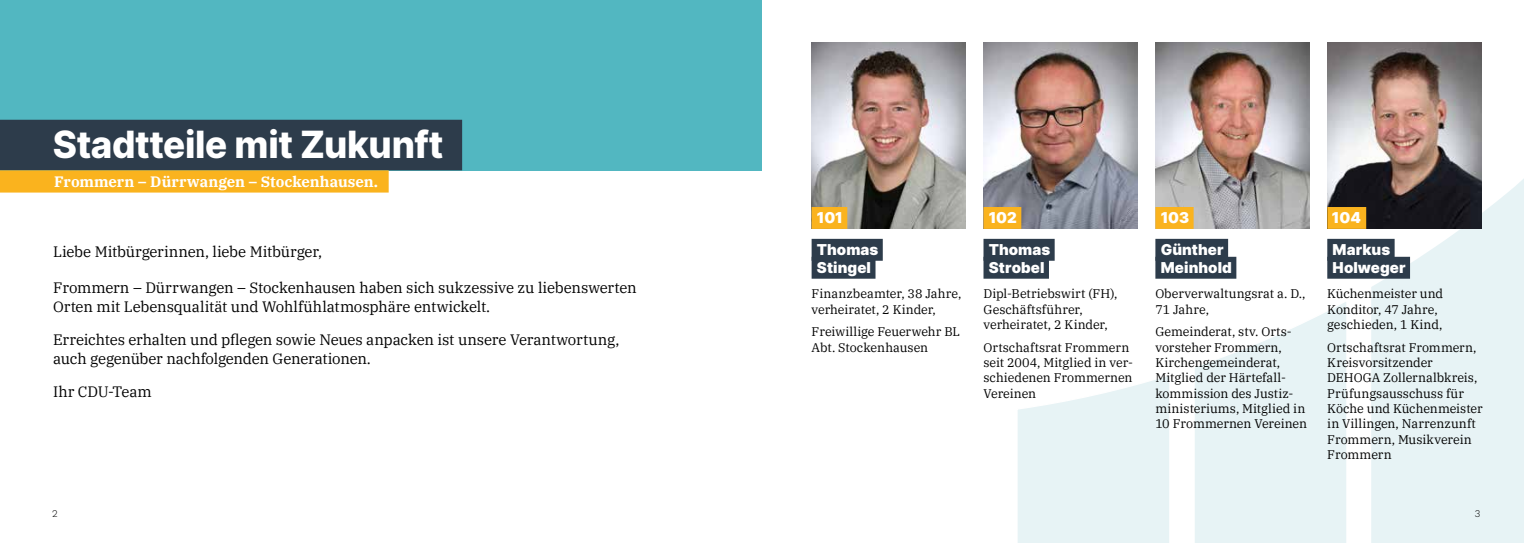
<style>
.page{position:relative;width:1524px;height:543px;background:#fff}
.page>*{position:absolute;margin:0;border:0;box-sizing:border-box;transform-origin:0 0}
.t1{font:800 37.5px "Inter";letter-spacing:-.01em;color:#fff}
.t2{font:italic 17.5px "Work Sans";color:#fff}
.t3{font:15px/18.8px "IBM Plex Serif";letter-spacing:-.015em;color:#000}
.t4{font:900 15px/17.9px "Inter";letter-spacing:.005em;color:#fff}
.t5{font:700 15px "IBM Plex Serif";color:#fff}
.t6{font:12.5px/15.4px "IBM Plex Serif";color:#000}
.t7{font:10px "Work Sans";color:#000}
</style>
<div class="page">
<div style="left:1371px;top:168px;width:153px;height:374px;background:#e7f3f5"></div>
<svg style="left:1195px;top:302px;width:151px;height:240px;background:#eaf4f6"></svg>
<svg style="left:1018px;top:376px;width:151px;height:166px;background:#e9f4f6"></svg>
<div style="left:0;top:0;width:762px;height:170px;background:#52b7c1"></div>
<div style="left:0;top:120px;width:462px;height:50px;background:#2d3c4b"></div>
<div style="left:0;top:170px;width:389px;height:22px;background:#fab31e"></div>
<div style="left:811px;top:238px;width:72px;height:22px;background:#2d3c4b"></div>
<div style="left:811px;top:256px;width:64px;height:22px;background:#2d3c4b"></div>
<img style="left:811px;top:43px;width:155px;height:186px">
<div style="left:983px;top:238px;width:71px;height:22px;background:#2d3c4b"></div>
<div style="left:983px;top:256px;width:66px;height:22px;background:#2d3c4b"></div>
<img style="left:983px;top:43px;width:154px;height:186px">
<div style="left:1155px;top:238px;width:73px;height:22px;background:#2d3c4b"></div>
<div style="left:1155px;top:256px;width:81px;height:22px;background:#2d3c4b"></div>
<img style="left:1155px;top:43px;width:154px;height:186px">
<div style="left:1327px;top:238px;width:67px;height:22px;background:#2d3c4b"></div>
<div style="left:1327px;top:256px;width:83px;height:22px;background:#2d3c4b"></div>
<img style="left:1327px;top:43px;width:154px;height:186px">
<div style="left:811px;top:207px;width:36px;height:22px;background:#fab31e"></div>
<div style="left:983px;top:207px;width:38px;height:22px;background:#fab31e"></div>
<div style="left:1155px;top:207px;width:38px;height:22px;background:#fab31e"></div>
<div style="left:1327px;top:207px;width:39px;height:22px;background:#fab31e"></div>
<h1 class="t1" style="left:53px;top:116px;width:392px">Stadtteile mit Zukunft</h1>
<p class="t5" style="left:54px;top:169px;width:325px">Frommern – Dürrwangen – Stockenhausen.</p>
<h2 class="t2" style="left:43px;top:122px;width:267px">WIR BRAUCHEN ANSCHLUSS …</h2>
<p class="t3" style="left:53px;top:240px;width:270px">Liebe Mitbürgerinnen, liebe Mitbürger,</p>
<p class="t3" style="left:53px;top:277px;width:585px">Frommern – Dürrwangen – Stockenhausen haben sich sukzessive zu liebenswerten<br>Orten mit Lebensqualität und Wohlfühlatmosphäre entwickelt.</p>
<p class="t3" style="left:53px;top:329px;width:568px">Erreichtes erhalten und pflegen sowie Neues anpacken ist unsere Verantwortung, auch gegenüber nachfolgenden Generationen.</p>
<p class="t3" style="left:53px;top:380px;width:100px">Ihr CDU-Team</p>
<p class="t4" style="left:817px;top:207px;width:27px">101</p>
<p class="t4" style="left:989px;top:207px;width:30px">102</p>
<p class="t4" style="left:1160px;top:207px;width:30px">103</p>
<p class="t4" style="left:1332px;top:207px;width:30px">104</p>
<p class="t4" style="left:817px;top:239px;width:63px">Thomas<br>Stingel</p>
<p class="t6" style="left:811px;top:285px;width:151px">Finanzbeamter, 38 Jahre, verheiratet, 2 Kinder,</p>
<p class="t6" style="left:811px;top:323px;width:150px">Freiwillige Feuerwehr BL<br>Abt. Stockenhausen</p>
<p class="t4" style="left:989px;top:239px;width:63px">Thomas<br>Strobel</p>
<p class="t6" style="left:983px;top:285px;width:135px">Dipl-Betriebswirt (FH),<br>Geschäftsführer, verheiratet, 2 Kinder,</p>
<p class="t6" style="left:983px;top:338px;width:151px">Ortschaftsrat Frommern seit 2004, Mitglied in ver&shy;schiedenen Frommernen<br>Vereinen</p>
<p class="t4" style="left:1160px;top:239px;width:73px">Günther<br>Meinhold</p>
<p class="t6" style="left:1155px;top:285px;width:152px">Oberverwaltungsrat a. D.,<br>71 Jahre,</p>
<p class="t6" style="left:1155px;top:323px;width:153px">Gemeinderat, stv. Orts&shy;vorsteher Frommern,<br>Kirchengemeinderat,<br>Mitglied der Härtefall&shy;kommission des Justiz&shy;ministeriums, Mitglied in<br>10 Frommernen Vereinen</p>
<p class="t4" style="left:1332px;top:239px;width:74px">Markus<br>Holweger</p>
<p class="t6" style="left:1327px;top:285px;width:117px">Küchenmeister und<br>Konditor, 47 Jahre, geschieden, 1 Kind,</p>
<p class="t6" style="left:1327px;top:338px;width:157px">Ortschaftsrat Frommern,<br>Kreisvorsitzender<br>DEHOGA Zollernalbkreis,<br>Prüfungsausschuss für<br>Köche und Küchenmeister in Villingen, Narrenzunft<br>Frommern, Musikverein<br>Frommern</p>
<p class="t7" style="left:52px;top:505px;width:7px">2</p>
<p class="t7" style="left:1475px;top:505px;width:7px">3</p>
</div>
